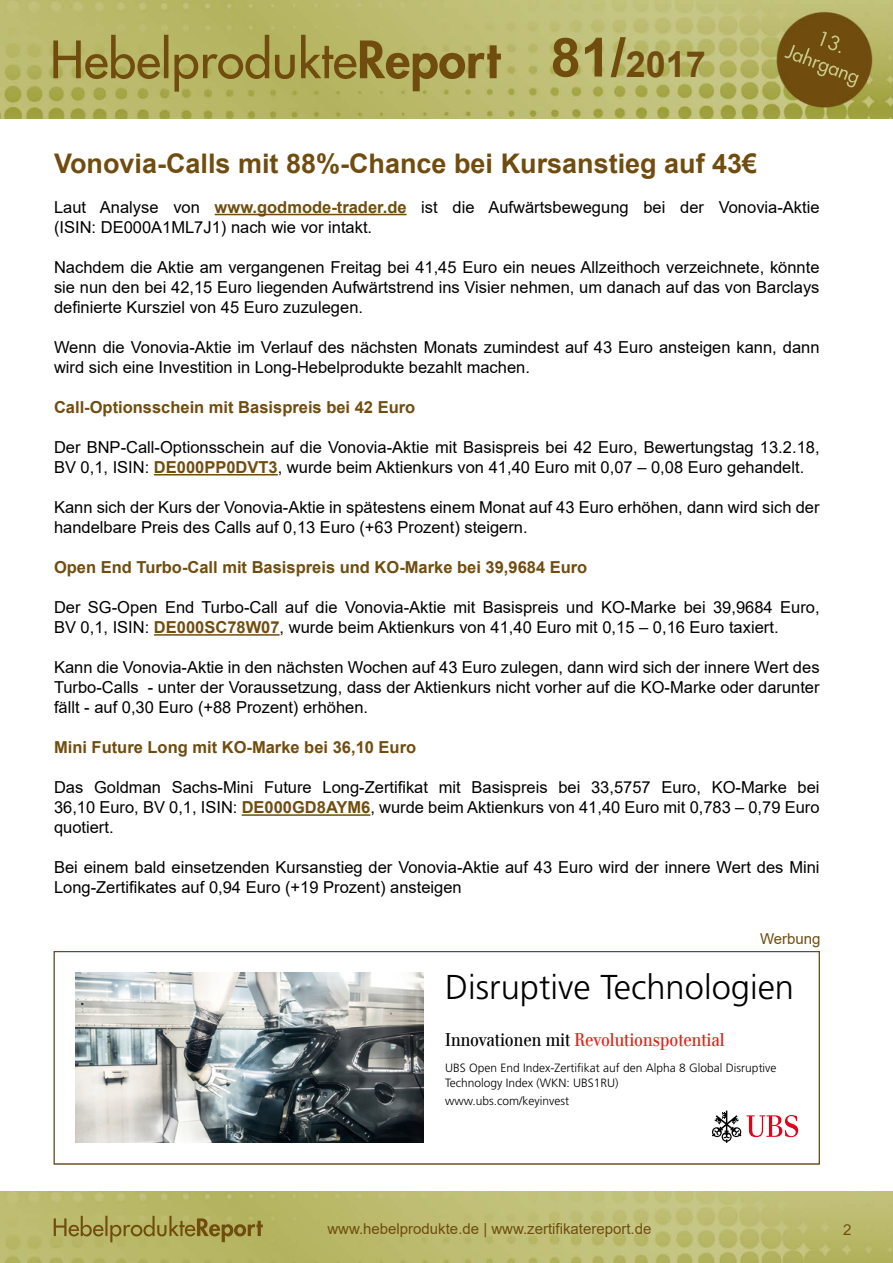
<style>
.page{position:relative;width:893px;height:1263px;background:#fff}
.page>*{position:absolute;margin:0;border:0;box-sizing:border-box;transform-origin:0 0}
.t1{font:700 36px "Arial";color:#704d0f}
.t2{font:300 34.5px "Frutiger LT Std";color:#000}
.t3{font:700 27px "Arial";color:#704d0f}
.t4{font:18px "UBS Headline";color:#e32119}
.t5{font:16.5px/20px "Arial";color:#000}
.t6{font:700 16.5px "Arial";color:#704d0f}
.t7{font:15px "Arial";color:#704d0f}
.t8{font:300 12px/14.4px "Frutiger LT Std";color:#000}
.s1{font-size:54px}
.s2{font-weight:700;color:#704d0f}
.s3{color:#000}
</style>
<div class="page">
<img style="left:0;top:1192px;width:893px;height:71px">
<img style="left:0;top:0;width:893px;height:119px">
<hr style="left:215px;top:214px;width:192px;height:1px;background:#704d0f">
<hr style="left:154px;top:474px;width:124px;height:1px;background:#704d0f">
<hr style="left:154px;top:634px;width:126px;height:2px;background:#704d0f">
<hr style="left:242px;top:814px;width:128px;height:2px;background:#704d0f">
<img style="left:75px;top:973px;width:349px;height:170px">
<svg style="left:712px;top:1110px;width:86px;height:33px"></svg>
<div style="left:54px;top:951px;width:766px;height:213px;border:1px solid #704d0f"></div>
<h1 class="t1" style="left:551px;top:39px;width:157px"><span class="s1">81/</span>2017</h1>
<h3 class="t3" style="left:54px;top:144px;width:705px">Vonovia-Calls mit 88%-Chance bei Kursanstieg auf 43€</h3>
<p class="t5" style="left:54px;top:197px;width:767px">Laut Analyse von <span class="s2">www.godmode-trader.de</span> ist die Aufwärtsbewegung bei der Vonovia-Aktie (ISIN: DE000A1ML7J1) nach wie vor intakt.</p>
<p class="t5" style="left:54px;top:257px;width:767px;text-align:justify">Nachdem die Aktie am vergangenen Freitag bei 41,45 Euro ein neues Allzeithoch verzeichnete, könnte sie nun den bei 42,15 Euro liegenden Aufwärtstrend ins Visier nehmen, um danach auf das von Barclays definierte Kursziel von 45 Euro zuzulegen.</p>
<p class="t5" style="left:54px;top:337px;width:767px">Wenn die Vonovia-Aktie im Verlauf des nächsten Monats zumindest auf 43 Euro ansteigen kann, dann wird sich eine Investition in Long-Hebelprodukte bezahlt machen.</p>
<p class="t6" style="left:54px;top:395px;width:363px">Call-Optionsschein mit Basispreis bei 42 Euro</p>
<p class="t5" style="left:54px;top:437px;width:767px">Der BNP-Call-Optionsschein auf die Vonovia-Aktie mit Basispreis bei 42 Euro, Bewertungstag 13.2.18,<br>BV 0,1, ISIN: <span class="s2">DE000PP0DVT3</span>, wurde beim Aktienkurs von 41,40 Euro mit 0,07 – 0,08 Euro gehandelt.</p>
<p class="t5" style="left:54px;top:497px;width:767px">Kann sich der Kurs der Vonovia-Aktie in spätestens einem Monat auf 43 Euro erhöhen, dann wird sich der handelbare Preis des Calls auf 0,13 Euro (+63 Prozent) steigern.</p>
<p class="t6" style="left:54px;top:556px;width:535px">Open End Turbo-Call mit Basispreis und KO-Marke bei 39,9684 Euro</p>
<p class="t5" style="left:54px;top:597px;width:767px">Der SG-Open End Turbo-Call auf die Vonovia-Aktie mit Basispreis und KO-Marke bei 39,9684 Euro,<br>BV 0,1, ISIN: <span class="s2">DE000SC78W07</span>, wurde beim Aktienkurs von 41,40 Euro mit 0,15 – 0,16 Euro taxiert.</p>
<p class="t5" style="left:54px;top:657px;width:767px;text-align:justify">Kann die Vonovia-Aktie in den nächsten Wochen auf 43 Euro zulegen, dann wird sich der innere Wert des Turbo-Calls - unter der Voraussetzung, dass der Aktienkurs nicht vorher auf die KO-Marke oder darunter fällt - auf 0,30 Euro (+88 Prozent) erhöhen.</p>
<p class="t6" style="left:54px;top:736px;width:364px">Mini Future Long mit KO-Marke bei 36,10 Euro</p>
<p class="t5" style="left:54px;top:777px;width:767px;text-align:justify">Das Goldman Sachs-Mini Future Long-Zertifikat mit Basispreis bei 33,5757 Euro, KO-Marke bei 36,10 Euro, BV 0,1, ISIN: <span class="s2">DE000GD8AYM6</span>, wurde beim Aktienkurs von 41,40 Euro mit 0,783 – 0,79 Euro quotiert.</p>
<p class="t5" style="left:54px;top:857px;width:767px">Bei einem bald einsetzenden Kursanstieg der Vonovia-Aktie auf 43 Euro wird der innere Wert des Mini<br>Long-Zertifikates auf 0,94 Euro (+19 Prozent) ansteigen</p>
<p class="t7" style="left:760px;top:929px;width:62px">Werbung</p>
<h2 class="t2" style="left:445px;top:967px;width:350px">Disruptive Technologien</h2>
<p class="t4" style="left:445px;top:1029px;width:281px"><span class="s3">Innovationen mit</span> Revolutionspotential</p>
<p class="t8" style="left:445px;top:1061px;width:333px">UBS Open End Index-Zertifikat auf den Alpha 8 Global Disruptive<br>Technology Index (WKN: UBS1RU)</p>
<p class="t8" style="left:445px;top:1093px;width:126px">www.ubs.com/keyinvest</p>
<p class="t7" style="left:327px;top:1218px;width:326px">www.hebelprodukte.de | www.zertifikatereport.de</p>
<p class="t7" style="left:843px;top:1219px;width:10px">2</p>
</div>
